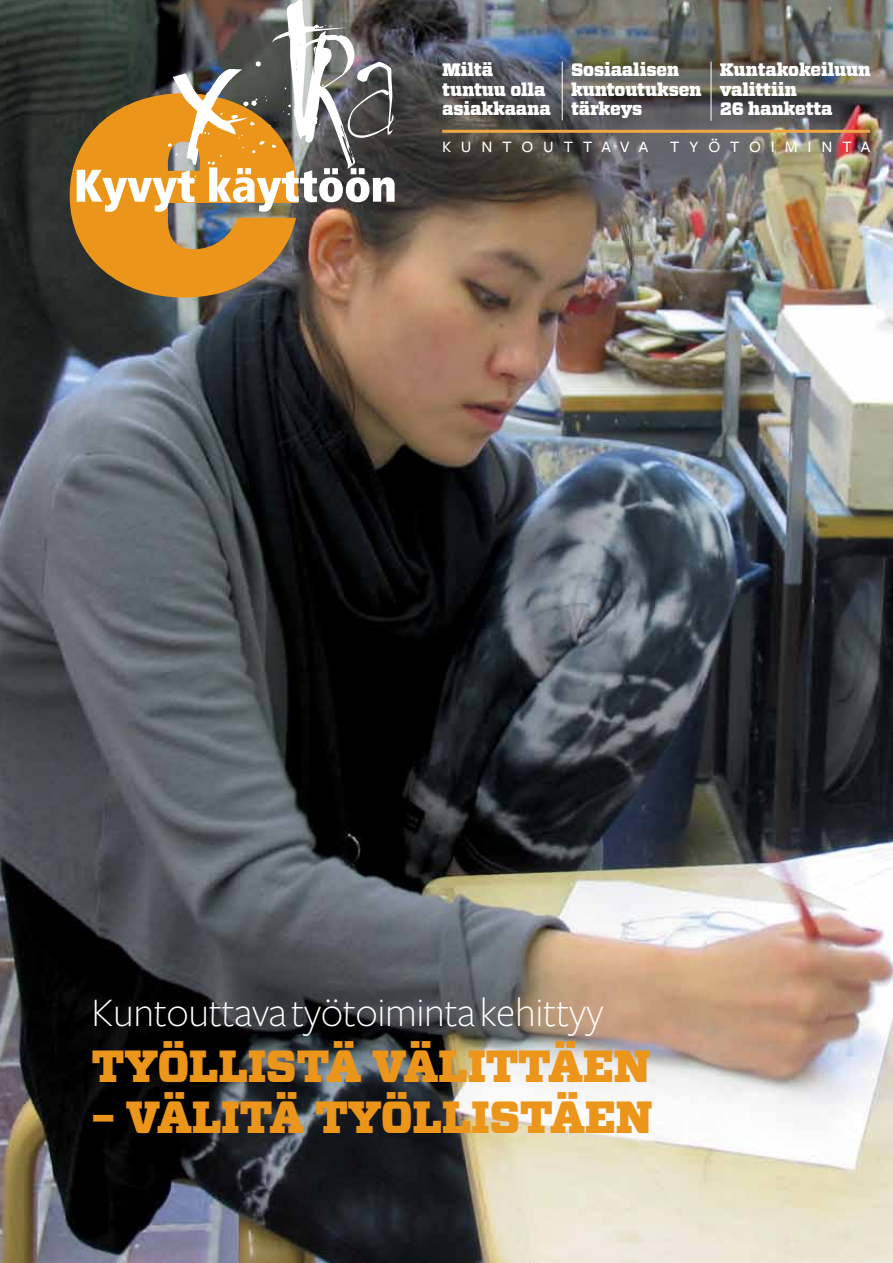
<style>
.page{position:relative;width:893px;height:1263px;background:#fff}
.page>*{position:absolute;margin:0;border:0;box-sizing:border-box;transform-origin:0 0}
.t1{font:900 45px "Vitesse";letter-spacing:-.01em;color:#ec951b}
.t2{font:300 42px "Freight Sans";color:#fff}
.t3{font:900 18px/19.5px "Vitesse";letter-spacing:-.01em;color:#fff}
.t4{font:500 16.5px "Freight Sans";letter-spacing:.645em;color:#fff}
</style>
<div class="page">
<img style="left:0;top:0;width:893px;height:1263px">
<hr style="left:442px;top:130px;width:428px;height:3px;background:#f0a748">
<hr style="left:562px;top:62px;width:1px;height:58px;background:#fff">
<hr style="left:711px;top:62px;width:1px;height:59px;background:#fff">
<svg style="left:70px;top:93px;width:228px;height:205px;background:#b07d33"></svg>
<svg style="left:77px;top:0;width:318px;height:212px"></svg>
<p class="t3" style="left:571px;top:60px;width:132px">Sosiaalisen kuntoutuksen tärkeys</p>
<p class="t4" style="left:442px;top:137px;width:206px">KUNTOUTTAVA</p>
<p class="t4" style="left:670px;top:137px;width:199px">TYÖTOIMINTA</p>
<p class="t3" style="left:442px;top:60px;width:110px">Miltä tuntuu olla asiakkaana</p>
<p class="t3" style="left:720px;top:60px;width:152px">Kuntakokeiluun valittiin<br>26 hanketta</p>
<h2 class="t2" style="left:92px;top:990px;width:515px">Kuntouttava työtoiminta kehittyy</h2>
<h1 class="t1" style="left:92px;top:1035px;width:560px">työllistä välittäen</h1>
<h1 class="t1" style="left:92px;top:1086px;width:562px">– välitä työllistäen</h1>
</div>
